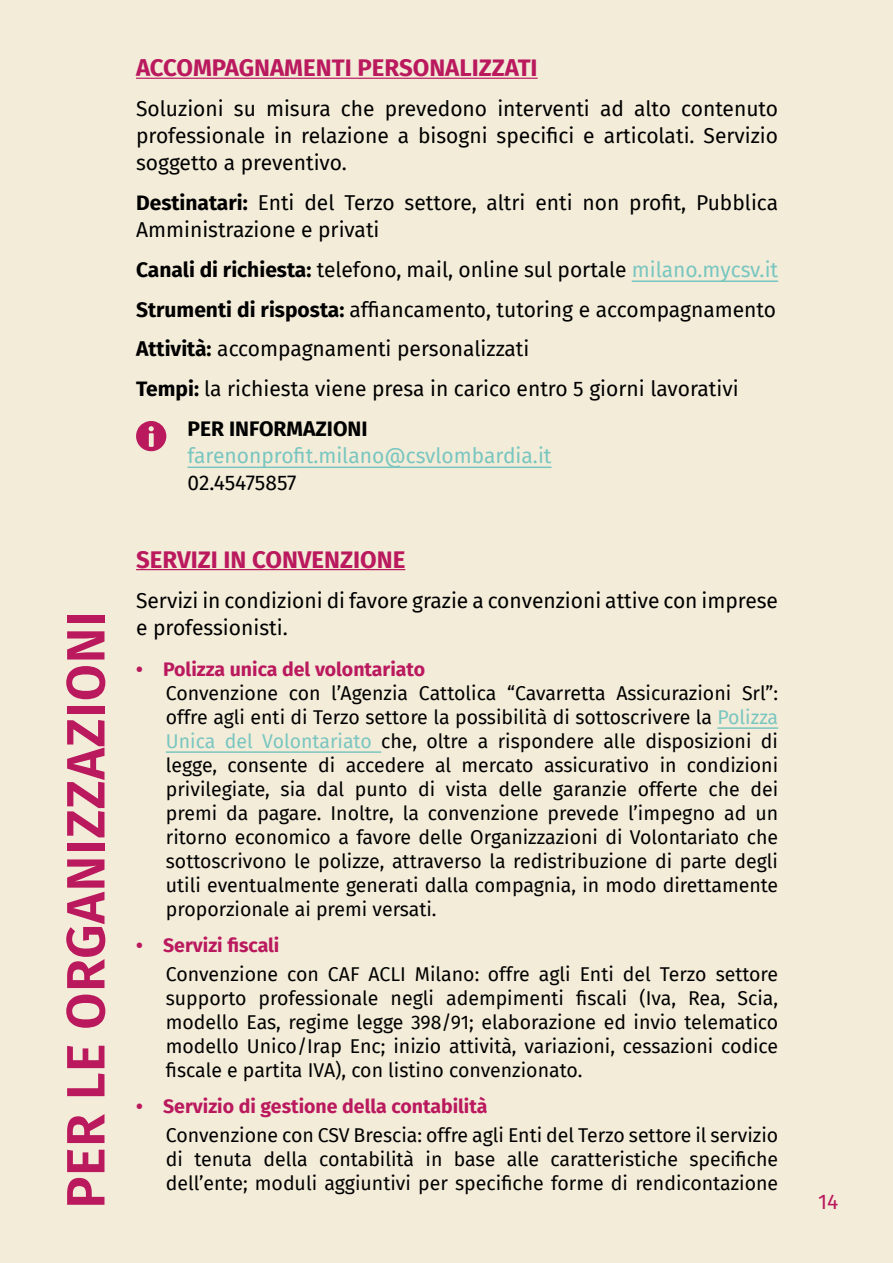
<style>
.page{position:relative;width:893px;height:1263px;background:#f3ecd9}
.page>*{position:absolute;margin:0;border:0;box-sizing:border-box;transform-origin:0 0}
.t1{font:600 54px "Fira Sans";letter-spacing:.01em;color:#ba195e}
.t2{font:700 24px "Fira Sans";color:#ba195e}
.t3{font:21px/27px "Fira Sans";color:#000}
.t4{font:21px "Fira Sans";color:#79c6c0}
.t5{font:700 21px "Fira Sans";color:#000}
.t6{font:21px "Fira Sans";color:#ba195e}
.t7{font:19.5px/24px "Fira Sans";color:#000;text-align:justify}
.t8{font:700 19.5px "Fira Sans";color:#ba195e}
.s1{font-weight:700}
.s2{color:#79c6c0}
</style>
<div class="page">
<hr style="left:136px;top:78px;width:402px;height:1px;background:#ba195e">
<hr style="left:632px;top:280px;width:146px;height:2px;background:#79c6c0">
<hr style="left:188px;top:466px;width:363px;height:2px;background:#79c6c0">
<hr style="left:136px;top:569px;width:269px;height:1px;background:#ba195e">
<hr style="left:717px;top:727px;width:61px;height:2px;background:#79c6c0">
<hr style="left:166px;top:751px;width:215px;height:2px;background:#79c6c0">
<svg style="left:136px;top:421px;width:30px;height:31px"></svg>
<h1 class="t1" style="left:41px;top:1209px;width:599px;rotate:-90deg">PER LE ORGANIZZAZIONI</h1>
<p class="t2" style="left:136px;top:48px;width:403px">ACCOMPAGNAMENTI PERSONALIZZATI</p>
<p class="t3" style="left:136px;top:95px;width:644px;text-align:justify">Soluzioni su misura che prevedono interventi ad alto contenuto professionale in relazione a bisogni specifici e articolati. Servizio soggetto a preventivo.</p>
<p class="t3" style="left:136px;top:189px;width:644px"><span class="s1">Destinatari:</span> Enti del Terzo settore, altri enti non profit, Pubblica<br>Amministrazione e privati</p>
<p class="t3" style="left:136px;top:255px;width:644px"><span class="s1">Canali di richiesta:</span> telefono, mail, online sul portale <span class="s2">milano.mycsv.it</span></p>
<p class="t3" style="left:136px;top:295px;width:641px"><span class="s1">Strumenti di risposta:</span> affiancamento, tutoring e accompagnamento</p>
<p class="t3" style="left:136px;top:335px;width:395px"><span class="s1">Attività:</span> accompagnamenti personalizzati</p>
<p class="t3" style="left:136px;top:375px;width:604px"><span class="s1">Tempi:</span> la richiesta viene presa in carico entro 5 giorni lavorativi</p>
<p class="t5" style="left:188px;top:411px;width:182px">PER INFORMAZIONI</p>
<p class="t4" style="left:188px;top:440px;width:365px">farenonprofit.milano@csvlombardia.it</p>
<p class="t3" style="left:188px;top:468px;width:110px">02.45475857</p>
<p class="t2" style="left:136px;top:539px;width:271px">SERVIZI IN CONVENZIONE</p>
<p class="t3" style="left:136px;top:586px;width:643px">Servizi in condizioni di favore grazie a convenzioni attive con imprese e professionisti.</p>
<p class="t8" style="left:136px;top:652px;width:291px">• Polizza unica del volontariato</p>
<p class="t7" style="left:166px;top:680px;width:614px">Convenzione con l’Agenzia Cattolica “Cavarretta Assicurazioni Srl”: offre agli enti di Terzo settore la possibilità di sottoscrivere la <span class="s2">Polizza Unica del Volontariato</span> che, oltre a rispondere alle disposizioni di legge, consente di accedere al mercato assicurativo in condizioni privilegiate, sia dal punto di vista delle garanzie offerte che dei premi da pagare. Inoltre, la convenzione prevede l’impegno ad un ritorno economico a favore delle Organizzazioni di Volontariato che sottoscrivono le polizze, attraverso la redistribuzione di parte degli utili eventualmente generati dalla compagnia, in modo direttamente proporzionale ai premi versati.</p>
<p class="t8" style="left:136px;top:929px;width:145px">• Servizi fiscali</p>
<p class="t7" style="left:166px;top:961px;width:614px">Convenzione con CAF ACLI Milano: offre agli Enti del Terzo settore supporto professionale negli adempimenti fiscali (Iva, Rea, Scia, modello Eas, regime legge 398/91; elaborazione ed invio telematico modello Unico/Irap Enc; inizio attività, variazioni, cessazioni codice fiscale e partita IVA), con listino convenzionato.</p>
<p class="t8" style="left:136px;top:1090px;width:353px">• Servizio di gestione della contabilità</p>
<p class="t7" style="left:166px;top:1122px;width:614px">Convenzione con CSV Brescia: offre agli Enti del Terzo settore il servizio di tenuta della contabilità in base alle caratteristiche specifiche dell’ente; moduli aggiuntivi per specifiche forme di rendicontazione</p>
<p class="t6" style="left:818px;top:1186px;width:22px">14</p>
</div>
